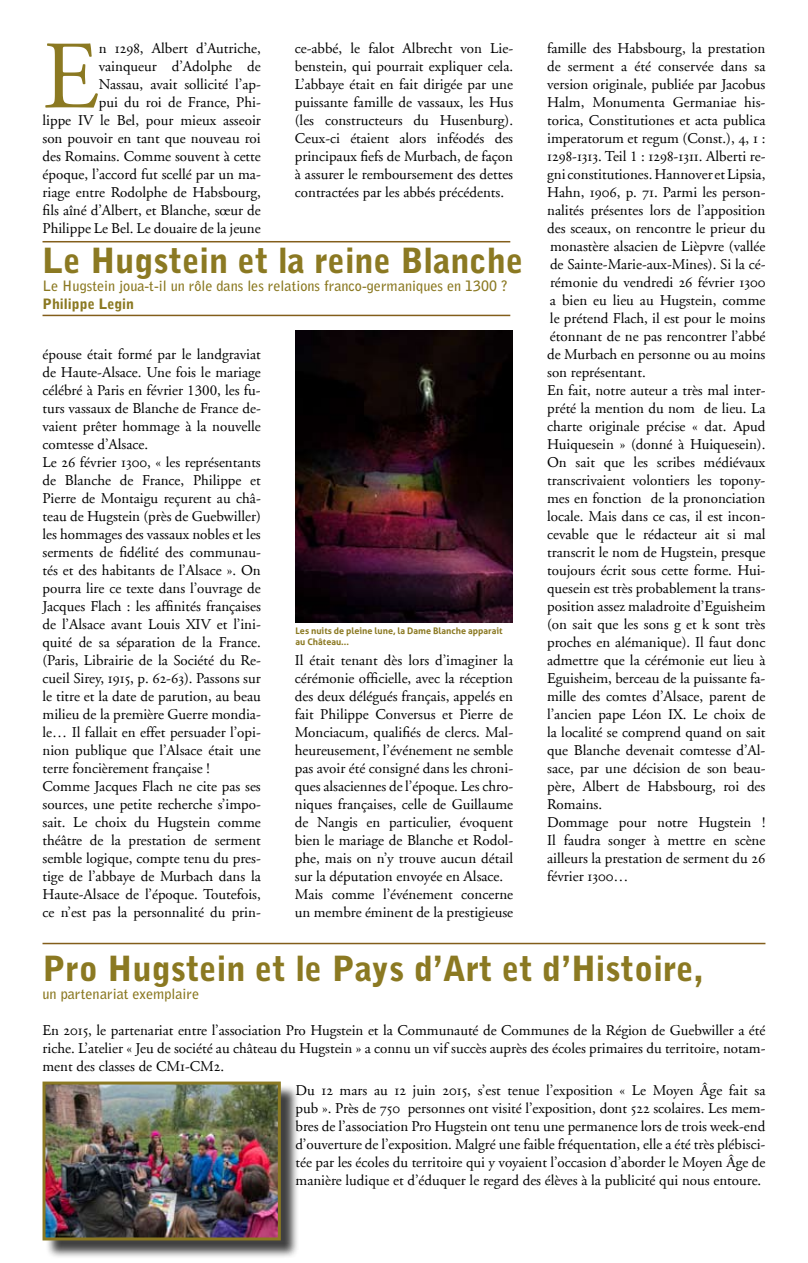
<style>
.page{position:relative;width:808px;height:1263px;background:#fff}
.page>*{position:absolute;margin:0;border:0;box-sizing:border-box;transform-origin:0 0}
.t1{font:96.45px "Adobe Garamond";color:#8b7922}
.t2{font:900 34.5px "Bell Gothic Std";color:#8b7922}
.t3{font:15px/18px "Adobe Garamond";color:#000;text-align:justify}
.t4{font:15px "Adobe Garamond Regular SC";color:#000}
.t5{font:700 14.25px "Bell Gothic Std";color:#8b7922}
.t6{font:900 14.25px "Bell Gothic Std";color:#8b7922}
.t7{font:700 9px/10.8px "Aller Typo";color:#8b7922}
.s1{font-family:"Adobe Garamond Regular SC"}
.s2{font-family:"Adobe Garamond"}
</style>
<div class="page">
<img style="left:296px;top:330px;width:216px;height:293px">
<hr style="left:43px;top:241px;width:467px;height:1px;background:#835e1b">
<hr style="left:43px;top:315px;width:467px;height:1px;background:#835e1b">
<hr style="left:43px;top:943px;width:722px;height:1px;background:#835e1b">
<div style="left:45px;top:1084px;width:261px;height:179px;background:#000;opacity:.75"></div>
<img style="left:47px;top:1085px;width:230px;height:151px">
<div style="left:43px;top:1081px;width:238px;height:159px;border:3px solid #8b7922"></div>
<p class="t3" style="left:43px;top:40px;width:220px;text-align:right">n <span class="s1">1298</span>, Albert d’Autriche, vainqueur d’Adolphe de<br>Nassau, avait sollicité l’ap-<br>pui du roi de France, Phi-<br>lippe IV le Bel, pour mieux asseoir son pouvoir en tant que nouveau roi des Romains. Comme souvent à cette époque, l’accord fut scellé par un ma&shy;riage entre Rodolphe de Habsbourg, fils aîné d’Albert, et Blanche, sœur de<br>Philippe Le Bel. Le douaire de la jeune</p>
<h1 class="t1" style="left:43px;top:25px;width:58px">E</h1>
<p class="t3" style="left:295px;top:40px;width:220px">ce-abbé, le falot Albrecht von Lie&shy;benstein, qui pourrait expliquer cela.<br>L’abbaye était en fait dirigée par une puissante famille de vassaux, les Hus (les constructeurs du Husenburg).<br>Ceux-ci étaient alors inféodés des principaux fiefs de Murbach, de façon à assurer le remboursement des dettes contractées par les abbés précédents.</p>
<h2 class="t2" style="left:43px;top:240px;width:482px">Le Hugstein et la reine Blanche</h2>
<p class="t5" style="left:43px;top:277px;width:467px">Le Hugstein joua-t-il un rôle dans les relations franco-germaniques en 1300 ?</p>
<p class="t6" style="left:43px;top:295px;width:93px">Philippe Legin</p>
<p class="t3" style="left:43px;top:346px;width:220px;text-align:left">épouse était formé par le landgraviat de Haute-Alsace. Une fois le mariage célébré à Paris en février 1300, les fu&shy;turs vassaux de Blanche de France de&shy;vaient prêter hommage à la nouvelle comtesse d’Alsace.<br>Le <span class="s1">26</span> février <span class="s1">1300</span>, « les représentants de Blanche de France, Philippe et Pierre de Montaigu reçurent au châ&shy;teau de Hugstein (près de Guebwiller) les hommages des vassaux nobles et les serments de fidélité des communau&shy;tés et des habitants de l’Alsace ». On pourra lire ce texte dans l’ouvrage de Jacques Flach : les affinités françaises de l’Alsace avant Louis XIV et l’ini&shy;quité de sa séparation de la France. (Paris, Librairie de la Société du Re&shy;cueil Sirey, <span class="s1">1915</span>, p. <span class="s1">62-63)</span>. Passons sur le titre et la date de parution, au beau milieu de la première Guerre mondia&shy;le… Il fallait en effet persuader l’opi&shy;nion publique que l’Alsace était une terre foncièrement française !<br>Comme Jacques Flach ne cite pas ses sources, une petite recherche s’impo&shy;sait. Le choix du Hugstein comme théâtre de la prestation de serment semble logique, compte tenu du pres&shy;tige de l’abbaye de Murbach dans la Haute-Alsace de l’époque. Toutefois, ce n’est pas la personnalité du prin-</p>
<p class="t7" style="left:296px;top:625px;width:209px">Les nuits de pleine lune, la Dame Blanche apparait au Château...</p>
<p class="t3" style="left:295px;top:652px;width:220px;text-align:left">Il était tenant dès lors d’imaginer la cérémonie officielle, avec la réception des deux délégués français, appelés en fait Philippe Conversus et Pierre de Monciacum, qualifiés de clercs. Mal&shy;heureusement, l’événement ne semble pas avoir été consigné dans les chroni&shy;ques alsaciennes de l’époque. Les chro&shy;niques françaises, celle de Guillaume de Nangis en particulier, évoquent bien le mariage de Blanche et Rodol&shy;phe, mais on n’y trouve aucun détail sur la députation envoyée en Alsace.<br>Mais comme l’événement concerne un membre éminent de la prestigieuse</p>
<p class="t3" style="left:547px;top:40px;width:220px">famille des Habsbourg, la prestation de serment a été conservée dans sa version originale, publiée par Jacobus Halm, Monumenta Germaniae his&shy;torica, Constitutiones et acta publica imperatorum et regum (Const.), <span class="s1">4, 1</span> :</p>
<p class="t4" style="left:547px;top:149px;width:220px">1298-1313<span class="s2">. Teil 1 :</span> 1298-1311<span class="s2">. Alberti re-</span></p>
<p class="t3" style="left:547px;top:166px;width:220px;text-align:left">gni constitutiones. Hannover et Lipsia, Hahn, <span class="s1">1906</span>, p. <span class="s1">71</span>. Parmi les person&shy;nalités présentes lors de l’apposition des sceaux, on rencontre le prieur du monastère alsacien de Lièpvre (vallée de Sainte-Marie-aux-Mines). Si la cé&shy;rémonie du vendredi <span class="s1">26</span> février <span class="s1">1300 </span>a bien eu lieu au Hugstein, comme le prétend Flach, il est pour le moins étonnant de ne pas rencontrer l’abbé de Murbach en personne ou au moins son représentant.<br>En fait, notre auteur a très mal inter&shy;prété la mention du nom de lieu. La charte originale précise « dat. Apud Huiquesein » (donné à Huiquesein).<br>On sait que les scribes médiévaux transcrivaient volontiers les topony&shy;mes en fonction de la prononciation locale. Mais dans ce cas, il est incon&shy;cevable que le rédacteur ait si mal transcrit le nom de Hugstein, presque toujours écrit sous cette forme. Hui&shy;quesein est très probablement la trans&shy;position assez maladroite d’Eguisheim (on sait que les sons g et k sont très proches en alémanique). Il faut donc admettre que la cérémonie eut lieu à Eguisheim, berceau de la puissante fa&shy;mille des comtes d’Alsace, parent de l’ancien pape Léon IX. Le choix de la localité se comprend quand on sait que Blanche devenait comtesse d’Al&shy;sace, par une décision de son beau&shy;père, Albert de Habsbourg, roi des Romains.<br>Dommage pour notre Hugstein !<br>Il faudra songer à mettre en scène ailleurs la prestation de serment du <span class="s1">26 </span>février <span class="s1">1300</span>…</p>
<h2 class="t2" style="left:43px;top:949px;width:662px">Pro Hugstein et le Pays d’Art et d’Histoire,</h2>
<p class="t5" style="left:43px;top:985px;width:158px">un partenariat exemplaire</p>
<p class="t3" style="left:43px;top:1022px;width:724px">En <span class="s1">2015</span>, le partenariat entre l’association Pro Hugstein et la Communauté de Communes de la Région de Guebwiller a été riche. L’atelier « Jeu de société au château du Hugstein » a connu un vif succès auprès des écoles primaires du territoire, notam&shy;ment des classes de CM<span class="s1">1</span>-CM<span class="s1">2</span>.</p>
<p class="t3" style="left:295px;top:1082px;width:471px">Du <span class="s1">12</span> mars au <span class="s1">12</span> juin <span class="s1">2015</span>, s’est tenue l’exposition « Le Moyen Âge fait sa pub ». Près de <span class="s1">750</span> personnes ont visité l’exposition, dont <span class="s1">522</span> scolaires. Les mem&shy;bres de l’association Pro Hugstein ont tenu une permanence lors de trois week-end d’ouverture de l’exposition. Malgré une faible fréquentation, elle a été très plébisci&shy;tée par les écoles du territoire qui y voyaient l’occasion d’aborder le Moyen Âge de manière ludique et d’éduquer le regard des élèves à la publicité qui nous entoure.</p>
</div>
